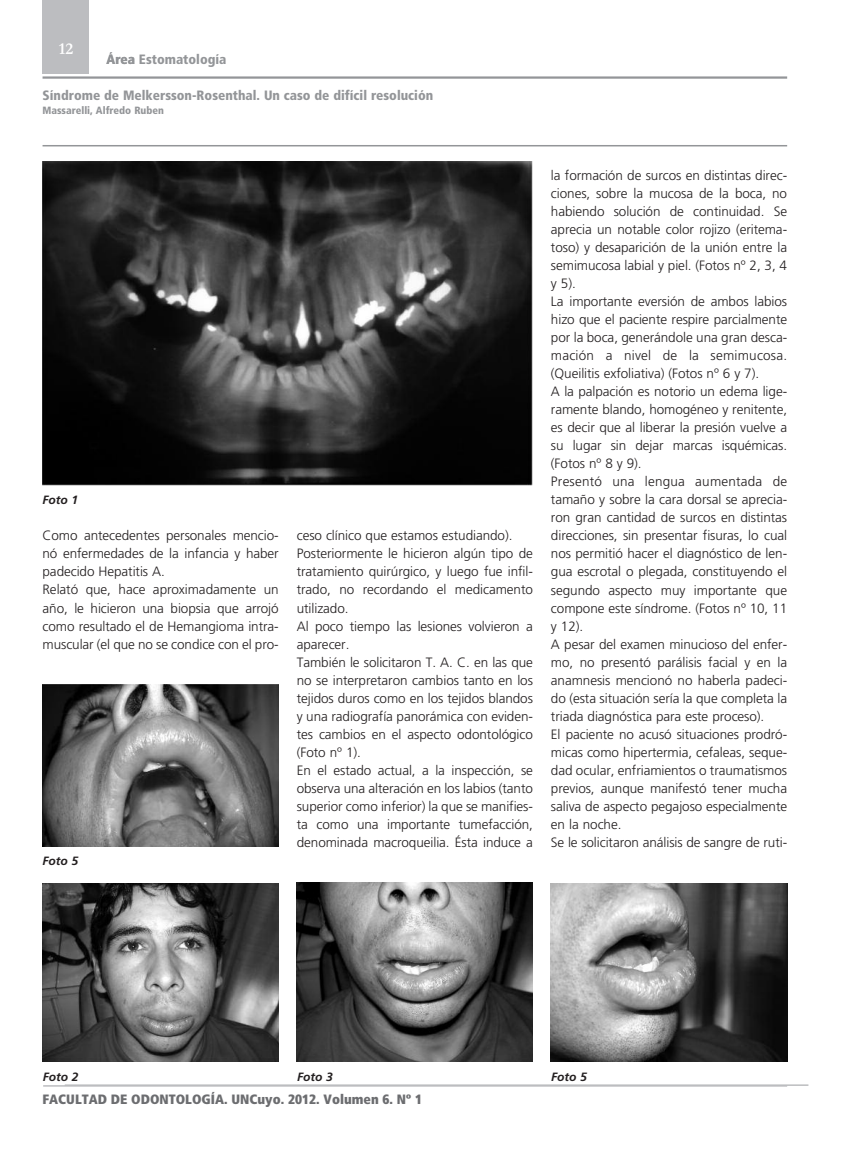
<style>
.page{position:relative;width:851px;height:1149px;background:#fff}
.page>*{position:absolute;margin:0;border:0;box-sizing:border-box;transform-origin:0 0}
.t1{font:700 16.5px "Garamond";color:#fff}
.t2{font:300 13.5px/18px "Frutiger";letter-spacing:-.005em;color:#231f20}
.t3{font:900 condensed 13.5px "Frutiger 77";color:#939598}
.t4{font:13.5px "Frutiger 87 Cond Extra Blk";color:#6c6d70}
.t5{font:italic 700 12px "Frutiger";color:#231f20}
.t6{font:900 condensed 10.5px "Frutiger 77";color:#939598}
</style>
<div class="page">
<div style="left:43px;top:0;width:46px;height:73px;background:#bcbdc0"></div>
<hr style="left:43px;top:1084px;width:744px;height:2px;background:#bcbdc0">
<hr style="left:43px;top:76px;width:744px;height:3px;background:#939598">
<hr style="left:43px;top:145px;width:744px;height:1px;background:#939598">
<hr style="left:65px;top:1084px;width:743px;height:1px;background:#bcbdc0">
<img style="left:43px;top:161px;width:490px;height:324px">
<img style="left:43px;top:883px;width:236px;height:178px">
<img style="left:297px;top:882px;width:236px;height:179px">
<img style="left:551px;top:883px;width:236px;height:178px">
<img style="left:43px;top:684px;width:236px;height:162px">
<p class="t1" style="left:59px;top:39px;width:16px">12</p>
<p class="t3" style="left:43px;top:87px;width:392px">Síndrome de Melkersson-Rosenthal. Un caso de difícil resolución</p>
<p class="t6" style="left:43px;top:104px;width:123px">Massarelli, Alfredo Ruben</p>
<p class="t3" style="left:107px;top:51px;width:121px">AÁrea Estomatología</p>
<p class="t5" style="left:43px;top:493px;width:37px">Foto 1</p>
<p class="t2" style="left:43px;top:526px;width:238px">Como antecedentes personales mencio&shy;nó enfermedades de la infancia y haber padecido Hepatitis A.<br>Relató que, hace aproximadamente un año, le hicieron una biopsia que arrojó como resultado el de Hemangioma intra&shy;muscular (el que no se condice con el pro-</p>
<p class="t2" style="left:297px;top:526px;width:238px">ceso clínico que estamos estudiando).<br>Posteriormente le hicieron algún tipo de tratamiento quirúrgico, y luego fue infil&shy;trado, no recordando el medicamento utilizado.<br>Al poco tiempo las lesiones volvieron a aparecer.<br>También le solicitaron T. A. C. en las que no se interpretaron cambios tanto en los tejidos duros como en los tejidos blandos y una radiografía panorámica con eviden&shy;tes cambios en el aspecto odontológico (Foto nº 1).<br>En el estado actual, a la inspección, se observa una alteración en los labios (tanto superior como inferior) la que se manifies&shy;ta como una importante tumefacción, denominada macroqueilia. Ésta induce a</p>
<p class="t5" style="left:43px;top:853px;width:37px">Foto 5</p>
<p class="t2" style="left:551px;top:166px;width:238px">la formación de surcos en distintas direc&shy;ciones, sobre la mucosa de la boca, no habiendo solución de continuidad. Se aprecia un notable color rojizo (eritema&shy;toso) y desaparición de la unión entre la semimucosa labial y piel. (Fotos nº 2, 3, 4 y 5).<br>La importante eversión de ambos labios hizo que el paciente respire parcialmente por la boca, generándole una gran desca&shy;mación a nivel de la semimucosa. (Queilitis exfoliativa) (Fotos nº 6 y 7).<br>A la palpación es notorio un edema lige&shy;ramente blando, homogéneo y renitente, es decir que al liberar la presión vuelve a su lugar sin dejar marcas isquémicas. (Fotos nº 8 y 9).<br>Presentó una lengua aumentada de tamaño y sobre la cara dorsal se aprecia&shy;ron gran cantidad de surcos en distintas direcciones, sin presentar fisuras, lo cual nos permitió hacer el diagnóstico de len&shy;gua escrotal o plegada, constituyendo el segundo aspecto muy importante que compone este síndrome. (Fotos nº 10, 11 y 12).<br>A pesar del examen minucioso del enfer&shy;mo, no presentó parálisis facial y en la anamnesis mencionó no haberla padeci&shy;do (esta situación sería la que completa la triada diagnóstica para este proceso).<br>El paciente no acusó situaciones prodró&shy;micas como hipertermia, cefaleas, seque&shy;dad ocular, enfriamientos o traumatismos previos, aunque manifestó tener mucha saliva de aspecto pegajoso especialmente en la noche.<br>Se le solicitaron análisis de sangre de ruti-</p>
<p class="t5" style="left:43px;top:1069px;width:37px">Foto 2</p>
<p class="t5" style="left:297px;top:1069px;width:37px">Foto 3</p>
<p class="t5" style="left:551px;top:1069px;width:37px">Foto 5</p>
<p class="t4" style="left:43px;top:1090px;width:381px">FACULTAD DE ODONTOLOGÍA. UNCuyo. 2012. Volumen 6. Nº 1</p>
</div>
